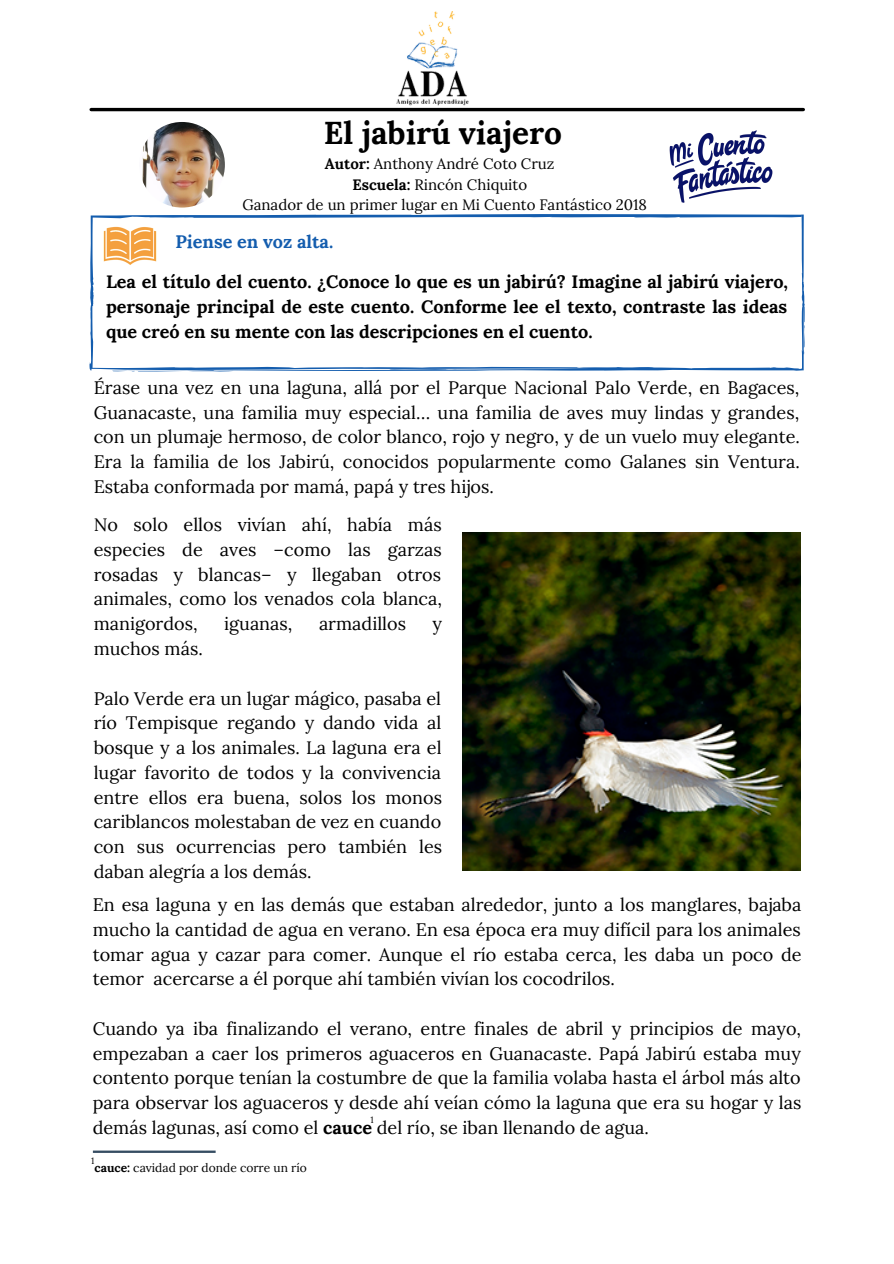
<style>
.page{position:relative;width:894px;height:1264px;background:#fff}
.page>*{position:absolute;margin:0;border:0;box-sizing:border-box;transform-origin:0 0}
.t1{font:700 31.5px "Lora";color:#000}
.t2{font:18px/24.8px "Lora";color:#000;text-align:justify}
.t3{font:700 18px/24.8px "Lora";color:#000;text-align:justify}
.t4{font:700 18px "Lora";color:#145dae}
.t5{font:15px "Lora";color:#000}
.t6{font:12px "Lora";color:#000}
.t7{font:9px "Lora";color:#000}
.s1{font-weight:700}
</style>
<div class="page">
<img style="left:396px;top:11px;width:72px;height:101px">
<svg style="left:89px;top:214px;width:715px;height:158px"></svg>
<img style="left:99px;top:214px;width:63px;height:63px">
<img style="left:665px;top:130px;width:110px;height:87px">
<img style="left:462px;top:532px;width:337px;height:338px">
<img style="left:139px;top:122px;width:86px;height:85px;border-radius:50%">
<svg style="left:93px;top:1150px;width:122px;height:2px"></svg>
<hr style="left:91px;top:108px;width:712px;height:3px;background:#000">
<p class="t1" style="left:324px;top:112px;width:239px">El jabirú viajero</p>
<p class="t5" style="left:325px;top:154px;width:231px"><span class="s1">Autor:</span> Anthony André Coto Cruz</p>
<p class="t5" style="left:352px;top:174px;width:176px"><span class="s1">Escuela:</span> Rincón Chiquito</p>
<p class="t5" style="left:242px;top:195px;width:406px">Ganador de un primer lugar en Mi Cuento Fantástico 2018</p>
<p class="t4" style="left:175px;top:230px;width:159px">Piense en voz alta.</p>
<p class="t3" style="left:106px;top:269px;width:683px">Lea el título del cuento. ¿Conoce lo que es un jabirú? Imagine al jabirú viajero, personaje principal de este cuento. Conforme lee el texto, contraste las ideas que creó en su mente con las descripciones en el cuento.</p>
<p class="t2" style="left:94px;top:375px;width:707px">Érase una vez en una laguna, allá por el Parque Nacional Palo Verde, en Bagaces, Guanacaste, una familia muy especial… una familia de aves muy lindas y grandes, con un plumaje hermoso, de color blanco, rojo y negro, y de un vuelo muy elegante.<br>Era la familia de los Jabirú, conocidos popularmente como Galanes sin Ventura.<br>Estaba conformada por mamá, papá y tres hijos.</p>
<p class="t2" style="left:94px;top:512px;width:350px">No solo ellos vivían ahí, había más especies de aves –como las garzas rosadas y blancas– y llegaban otros animales, como los venados cola blanca, manigordos,</p>
<p class="t2" style="left:224px;top:611px;width:70px">iguanas,</p>
<p class="t2" style="left:319px;top:611px;width:89px">armadillos</p>
<p class="t2" style="left:432px;top:611px;width:11px">y</p>
<p class="t2" style="left:94px;top:636px;width:111px">muchos más.</p>
<p class="t2" style="left:94px;top:685px;width:350px">Palo Verde era un lugar mágico, pasaba el río Tempisque regando y dando vida al bosque y a los animales. La laguna era el lugar favorito de todos y la convivencia entre ellos era buena, solos los monos cariblancos molestaban de vez en cuando con sus ocurrencias pero también les daban alegría a los demás.</p>
<p class="t2" style="left:93px;top:892px;width:710px">En esa laguna y en las demás que estaban alrededor, junto a los manglares, bajaba mucho la cantidad de agua en verano. En esa época era muy difícil para los animales tomar agua y cazar para comer. Aunque el río estaba cerca, les daba un poco de temor acercarse a él porque ahí también vivían los cocodrilos.</p>
<p class="t2" style="left:93px;top:1015px;width:710px">Cuando ya iba finalizando el verano, entre finales de abril y principios de mayo, empezaban a caer los primeros aguaceros en Guanacaste. Papá Jabirú estaba muy contento porque tenían la costumbre de que la familia volaba hasta el árbol más alto para observar los aguaceros y desde ahí veían cómo la laguna que era su hogar y las demás lagunas, así como el <span class="s1">cauce</span> del río, se iban llenando de agua.</p>
<p class="t7" style="left:370px;top:1114px;width:5px">1</p>
<p class="t7" style="left:91px;top:1155px;width:5px">1</p>
<p class="t6" style="left:94px;top:1160px;width:214px"><span class="s1">cauce:</span> cavidad por donde corre un río</p>
</div>
